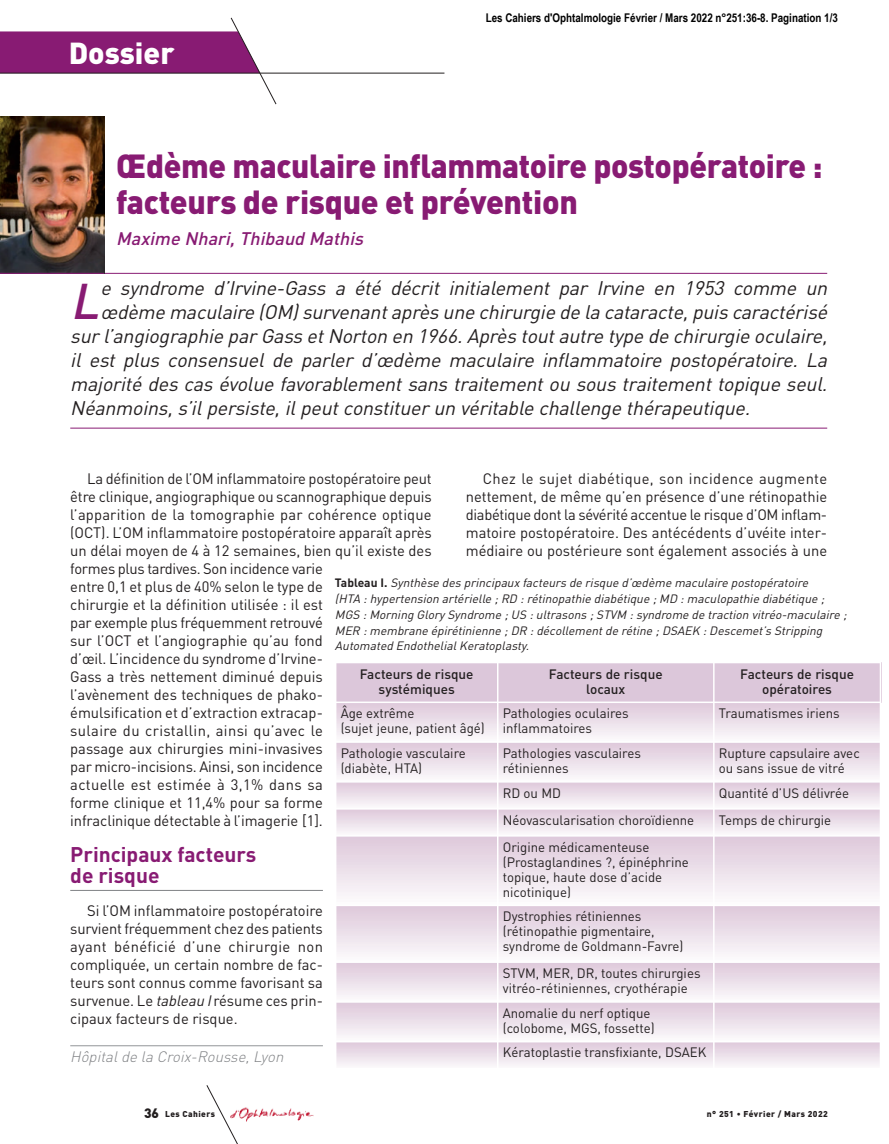
<style>
.page{position:relative;width:889px;height:1144px;background:#fff}
.page>*{position:absolute;margin:0;border:0;box-sizing:border-box;transform-origin:0 0}
.t1{font:italic 500 49.5px "DIN";color:#881b73}
.t2{font:900 33px/36px "DIN";letter-spacing:-.01em;color:#881b73;scale:.96 1}
.t3{font:900 30px "DIN";color:#fff}
.t4{font:700 21px/20.5px "DIN";color:#881b73}
.t5{font:italic 19.5px "DIN";color:#231f20}
.t6{font:italic 500 18px "DIN";color:#881b73}
.t7{font:15px/18px "DIN";color:#231f20;text-align:justify}
.t8{font:italic 300 15px "DIN";color:#808285}
.t9{font:13.5px/15px "DIN";color:#231f20}
.t10{font:500 13.5px/15px "DIN";color:#231f20;text-align:center}
.t11{font:italic 12px/15.8px "DIN";color:#231f20}
.t12{font:700 12px "Arial Narrow";color:#000}
.t13{font:900 8.4px "DIN";letter-spacing:.05em;color:#231f20}
.s1{font-style:italic}
.s2{font-weight:700;font-style:normal}
.s3{font-size:13.5px}
</style>
<div class="page">
<img style="left:252px;top:1108px;width:62px;height:13px">
<svg style="left:206px;top:1085px;width:46px;height:59px"></svg>
<hr style="left:0;top:73px;width:444px;height:1px;background:#231f20">
<svg style="left:0;top:17px;width:276px;height:88px"></svg>
<hr style="left:70px;top:890px;width:253px;height:1px;background:#808285">
<hr style="left:70px;top:273px;width:757px;height:1px;background:#881b73">
<hr style="left:70px;top:428px;width:757px;height:1px;background:#881b73">
<hr style="left:70px;top:1045px;width:253px;height:1px;background:#939598">
<img style="left:0;top:116px;width:104px;height:157px">
<hr style="left:0;top:273px;width:104px;height:1px;background:#881b73">
<div style="left:335px;top:662px;width:163px;height:40px;background:#dcc7da"></div>
<div style="left:498px;top:662px;width:216px;height:40px;background:#dcc7da"></div>
<div style="left:714px;top:662px;width:167px;height:40px;background:#dcc7da"></div>
<div style="left:336px;top:703px;width:161px;height:38px;background:linear-gradient(to bottom,#dec8da,#faf8fb)"></div>
<div style="left:498px;top:703px;width:215px;height:38px;background:linear-gradient(to bottom,#dec8da,#faf8fb)"></div>
<div style="left:714px;top:703px;width:166px;height:38px;background:linear-gradient(to bottom,#dec8da,#faf8fb)"></div>
<div style="left:336px;top:743px;width:161px;height:38px;background:linear-gradient(to bottom,#dec9da,#fbf9fb)"></div>
<div style="left:498px;top:743px;width:215px;height:38px;background:linear-gradient(to bottom,#dec9da,#fbf9fb)"></div>
<div style="left:714px;top:743px;width:166px;height:38px;background:linear-gradient(to bottom,#dec9da,#fbf9fb)"></div>
<svg style="left:336px;top:783px;width:161px;height:22px"></svg>
<svg style="left:498px;top:783px;width:215px;height:22px"></svg>
<svg style="left:714px;top:783px;width:166px;height:22px"></svg>
<svg style="left:336px;top:810px;width:161px;height:22px"></svg>
<svg style="left:498px;top:810px;width:215px;height:22px"></svg>
<svg style="left:714px;top:810px;width:166px;height:22px"></svg>
<div style="left:336px;top:837px;width:161px;height:68px;background:linear-gradient(to bottom,#ddc8da,#fcfbfc)"></div>
<div style="left:498px;top:837px;width:215px;height:68px;background:linear-gradient(to bottom,#ddc8da,#fcfbfc)"></div>
<div style="left:714px;top:837px;width:166px;height:68px;background:linear-gradient(to bottom,#ddc8da,#fcfbfc)"></div>
<div style="left:336px;top:906px;width:161px;height:55px;background:linear-gradient(to bottom,#ddc8da,#fcfbfc)"></div>
<div style="left:498px;top:906px;width:215px;height:55px;background:linear-gradient(to bottom,#ddc8da,#fcfbfc)"></div>
<div style="left:714px;top:906px;width:166px;height:55px;background:linear-gradient(to bottom,#ddc8da,#fcfbfc)"></div>
<div style="left:336px;top:963px;width:161px;height:38px;background:linear-gradient(to bottom,#dec9da,#fbf8fb)"></div>
<div style="left:498px;top:963px;width:215px;height:38px;background:linear-gradient(to bottom,#dec9da,#fbf8fb)"></div>
<div style="left:714px;top:963px;width:166px;height:38px;background:linear-gradient(to bottom,#dec9da,#fbf8fb)"></div>
<div style="left:336px;top:1003px;width:161px;height:38px;background:linear-gradient(to bottom,#dec9da,#fbf9fb)"></div>
<div style="left:498px;top:1003px;width:215px;height:38px;background:linear-gradient(to bottom,#dec9da,#fbf9fb)"></div>
<div style="left:714px;top:1003px;width:166px;height:38px;background:linear-gradient(to bottom,#dec9da,#fbf9fb)"></div>
<div style="left:336px;top:1042px;width:161px;height:26px;background:linear-gradient(to bottom,#dec8da,#f9f7f9)"></div>
<div style="left:498px;top:1042px;width:215px;height:26px;background:linear-gradient(to bottom,#dec8da,#f9f7f9)"></div>
<div style="left:714px;top:1042px;width:166px;height:26px;background:linear-gradient(to bottom,#dec8da,#f9f7f9)"></div>
<hr style="left:335px;top:662px;width:1px;height:407px;background:#fff">
<hr style="left:497px;top:662px;width:1px;height:407px;background:#fff">
<hr style="left:713px;top:662px;width:1px;height:407px;background:#fff">
<hr style="left:880px;top:662px;width:1px;height:407px;background:#fff">
<hr style="left:335px;top:662px;width:546px;height:1px;background:#fff">
<h3 class="t3" style="left:69px;top:41px;width:107px">Dossier</h3>
<p class="t12" style="left:486px;top:8px;width:354px">Les Cahiers d'Ophtalmologie Février / Mars 2022 n°251:36-8. Pagination 1/3</p>
<h2 class="t2" style="left:116px;top:150px;width:737px">Œdème maculaire inflammatoire postopératoire : facteurs de risque et prévention</h2>
<p class="t6" style="left:116px;top:229px;width:253px">Maxime Nhari,Thibaud Mathis</p>
<h3 class="t5" style="left:100px;top:277px;width:733px">e syndrome d’Irvine-Gass a été décrit initialement par Irvine en 1953 comme un</h3>
<h3 class="t5" style="left:100px;top:301px;width:733px">œdème maculaire (OM)survenantaprès une chirurgie de la cataracte,puis caractérisé</h3>
<h3 class="t5" style="left:70px;top:325px;width:763px">surl’angiographie parGass etNorton en 1966.Après toutautre type de chirurgie oculaire,</h3>
<h3 class="t5" style="left:70px;top:349px;width:763px">il est plus consensuel de parler d’œdème maculaire inflammatoire postopératoire. La</h3>
<h3 class="t5" style="left:70px;top:373px;width:763px">majorité des cas évolue favorablementsans traitementou sous traitementtopique seul.</h3>
<h3 class="t5" style="left:70px;top:397px;width:686px">Néanmoins,s’ilpersiste,ilpeutconstituerun véritable challenge thérapeutique.</h3>
<h1 class="t1" style="left:70px;top:272px;width:42px">L</h1>
<p class="t7" style="left:70px;top:470px;width:363px;text-align:left;text-indent:17px">La définition de l’OM inflammatoire postopératoire peut être clinique, angiographique ou scannographique depuis l’apparition de la tomographie par cohérence optique (OCT). L’OM inflammatoire postopératoire apparaît après un délai moyen de 4 à 12 semaines, bien qu’il existe des formes plus tardives. Son incidence varie<br>entre 0,1 et plus de 40% selon le type de<br>chirurgie et la définition utilisée : il est<br>par exemple plus fréquemment retrouvé<br>sur l’OCT et l’angiographie qu’au fond<br>d’œil. L’incidence du syndrome d’Irvine-<br>Gass a très nettement diminué depuis<br>l’avènement des techniques de phako -<br>émulsification et d’extraction extracap-<br>sulaire du cristallin, ainsi qu’avec le<br>passage aux chirurgies mini-invasives<br>par micro-incisions. Ainsi, son incidence<br>actuelle est estimée à 3,1% dans sa<br>forme clinique et 11,4% pour sa forme<br>infraclinique détectable à l’imagerie [1].</p>
<h3 class="t4" style="left:70px;top:844px;width:188px">Principaux facteurs de risque</h3>
<p class="t7" style="left:70px;top:902px;width:254px;text-indent:17px">Si l’OM inflammatoire postopératoire survient fréquemment chez des patients ayant bénéficié d’une chirurgie non compliquée, un certain nombre de fac - teurs sont connus comme favorisant sa survenue. Le <span class="s1">tableau I</span>résume ces prin&shy;cipaux facteurs de risque.</p>
<p class="t7" style="left:466px;top:470px;width:363px;text-indent:17px">Chez le sujet diabétique, son incidence augmente nettement, de même qu’en présence d’une rétinopathie diabétique dont la sévérité accentue le risque d’OM inflam&shy;matoire postopératoire. Des antécédents d’uvéite inter&shy;médiaire ou postérieure sont également associés à une</p>
<p class="t11" style="left:335px;top:575px;width:516px"><span class="s2">Ta b l e a u I .</span> Synthèse des principaux facteurs de risque d’œdème maculaire postopératoire<br>(HTA :hypertension artérielle ;RD :rétinopathie diabétique ;MD :maculopathie diabétique ; MGS :Morning GlorySyndrome ;US :ultrasons ;STVM :syndrome de traction vitréo-maculaire ; MER :membrane épirétinienne ;DR :décollementde rétine ;DSAEK :Descemet’s Stripping Automated EndothelialKeratoplasty.</p>
<p class="t10" style="left:360px;top:666px;width:115px">Facteurs de risque systémiques</p>
<p class="t10" style="left:549px;top:666px;width:115px">Facteurs de risque locaux</p>
<p class="t10" style="left:740px;top:666px;width:115px">Facteurs de risque opératoires</p>
<p class="t9" style="left:341px;top:706px;width:146px">Âge extrême<br>(sujet jeune, patient âgé)</p>
<p class="t9" style="left:503px;top:706px;width:127px">Pathologies oculaires inflammatoires</p>
<p class="t9" style="left:719px;top:706px;width:123px">Traumatismes iriens</p>
<p class="t9" style="left:341px;top:745px;width:127px">Pathologie vasculaire (diabète, HTA)</p>
<p class="t9" style="left:503px;top:745px;width:140px">Pathologies vasculaires rétiniennes</p>
<p class="t9" style="left:719px;top:745px;width:142px">Rupture capsulaire avec ou sans issue de vitré</p>
<p class="t9" style="left:503px;top:785px;width:60px">RD ou MD</p>
<p class="t9" style="left:719px;top:785px;width:132px">Quantité d’US délivrée</p>
<p class="t9" style="left:503px;top:812px;width:193px">Néovascularisation choroïdienne</p>
<p class="t9" style="left:719px;top:812px;width:114px">Temps de chirurgie</p>
<p class="t9" style="left:503px;top:839px;width:188px">Origine médicamenteuse (Prostaglandines ?, épinéphrine topique, haute dose d’acide nicotinique)</p>
<p class="t9" style="left:503px;top:909px;width:182px">Dystrophies rétiniennes (rétinopathie pigmentaire, syndrome de Goldmann-Favre)</p>
<p class="t9" style="left:503px;top:966px;width:199px">STVM, MER, DR, toutes chirurgies vitréo-rétiniennes, cryothérapie</p>
<p class="t9" style="left:503px;top:1005px;width:153px">Anomalie du nerf optique (colobome, MGS, fossette)</p>
<p class="t9" style="left:503px;top:1045px;width:205px">Kératoplastie transfixiante, DSAEK</p>
<p class="t8" style="left:70px;top:1051px;width:218px">Hôpitalde la Croix-Rousse,Lyon</p>
<p class="t13" style="left:144px;top:1111px;width:72px"><span class="s3">36</span> Les Cahiers</p>
<p class="t13" style="left:707px;top:1111px;width:123px">n° 251 • Février / Mars 2022</p>
</div>
